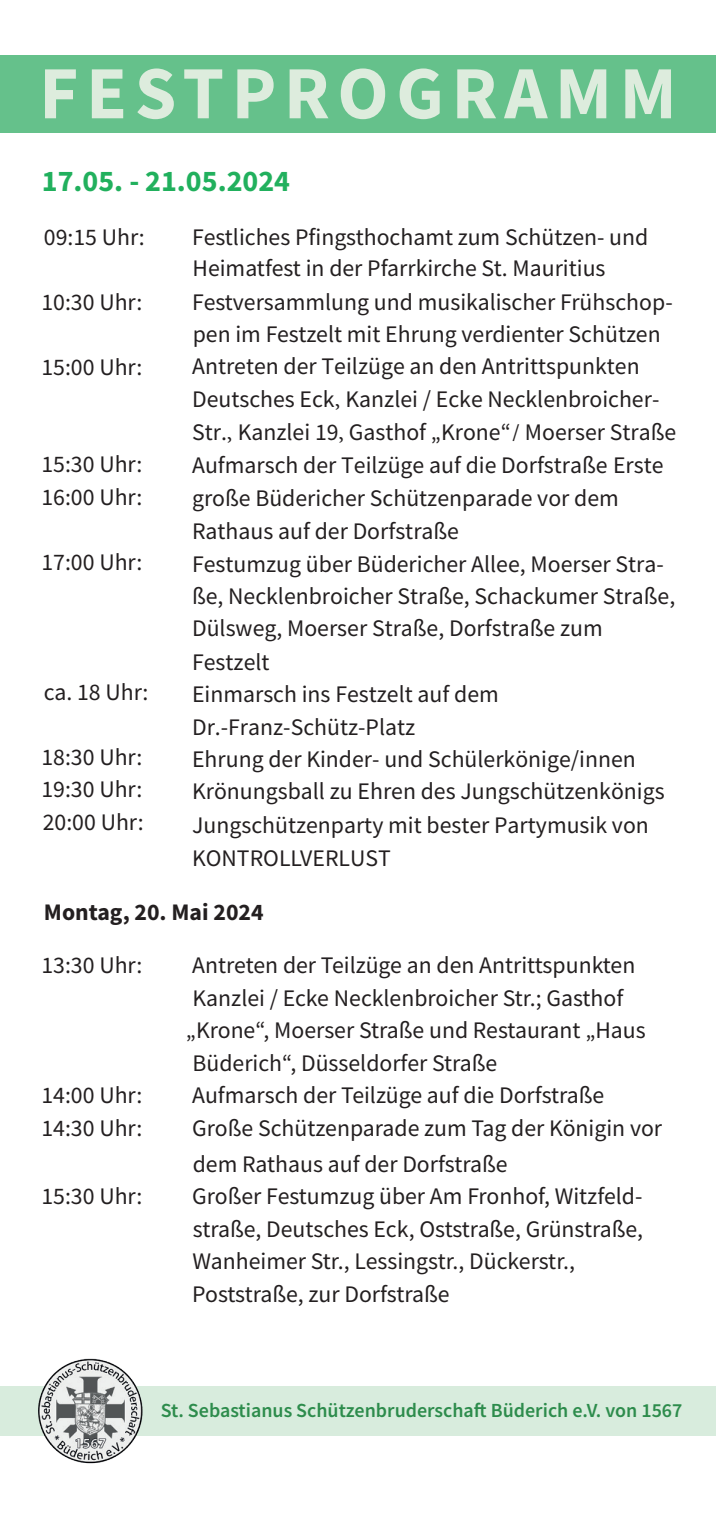
<style>
.page{position:relative;width:716px;height:1531px;background:#fff}
.page>*{position:absolute;margin:0;border:0;box-sizing:border-box;transform-origin:0 0}
.t1{font:700 75px "Source Sans Pro";letter-spacing:.1em;color:#ddecdd}
.t2{font:700 30px "Source Sans Pro";color:#21b05d}
.t3{font:23.75px/32.8px "Source Sans Pro";color:#231f20}
.t4{font:700 23.75px "Source Sans Pro";color:#231f20}
.t5{font:600 20px "Source Sans Pro";color:#2d8c4c}
.s1{font-family:"Minion Pro"}
</style>
<div class="page">
<div style="left:0;top:1385px;width:715px;height:50px;background:#d8ecdd"></div>
<img style="left:29px;top:1358px;width:123px;height:106px">
<div style="left:0;top:55px;width:716px;height:78px;background:#65c18b"></div>
<p class="t1" style="left:39px;top:43px;width:639px">FESTPROGRAMM</p>
<p class="t2" style="left:42px;top:161px;width:250px">17.05. - 21.05.2024</p>
<p class="t3" style="left:44px;top:220px;width:102px">09:15 Uhr:</p>
<p class="t3" style="left:192px;top:220px;width:485px">Festliches Pfingsthochamt zum Schützen- und Heimatfest in der Pfarrkirche St. Mauritius Festversammlung und musikalischer Frühschop&shy;pen im Festzelt mit Ehrung verdienter Schützen Antreten der Teilzüge an den Antrittspunkten Deutsches Eck<span class="s1">,</span> Kanzlei / Ecke Necklenbroicher-Str.<span class="s1">,</span> Kanzlei 19<span class="s1">,</span> Gasthof „Krone“<span class="s1">/</span> Moerser Straße Aufmarsch der Teilzüge auf die Dorfstraße Erste große Büdericher Schützenparade vor dem Rathaus auf der Dorfstraße<br>Festumzug über Büdericher Allee, Moerser Stra&shy;ße, Necklenbroicher Straße, Schackumer Straße, Dülsweg, Moerser Straße, Dorfstraße zum Festzelt<br>Einmarsch ins Festzelt auf dem Dr.-Franz-Schütz-Platz<br>Ehrung der Kinder- und Schülerkönige/innen Krönungsball zu Ehren des Jungschützenkönigs Jungschützenparty mit bester Partymusik von KONTROLLVERLUST</p>
<p class="t4" style="left:44px;top:895px;width:221px">Montag, 20. Mai 2024</p>
<p class="t3" style="left:41px;top:949px;width:102px">13:30 Uhr:</p>
<p class="t3" style="left:186px;top:949px;width:461px">Antreten der Teilzüge an den Antrittspunkten Kanzlei / Ecke Necklenbroicher Str.; Gasthof „Krone“, Moerser Straße und Restaurant „Haus Büderich“, Düsseldorfer Straße</p>
<p class="t3" style="left:41px;top:1079px;width:102px">14:00 Uhr:</p>
<p class="t3" style="left:192px;top:1079px;width:413px">Aufmarsch der Teilzüge auf die Dorfstraße</p>
<p class="t3" style="left:41px;top:1111px;width:102px">14:30 Uhr:</p>
<p class="t3" style="left:192px;top:1110px;width:471px;line-height:36px">Große Schützenparade zum Tag der Königin vor dem Rathaus auf der Dorfstraße</p>
<p class="t3" style="left:41px;top:1180px;width:102px">15:30 Uhr:</p>
<p class="t3" style="left:192px;top:1180px;width:452px;text-align:justify">Großer Festumzug über Am Fronhof, Witzfeld&shy;straße, Deutsches Eck, Oststraße, Grünstraße, Wanheimer Str., Lessingstr., Dückerstr.,</p>
<p class="t3" style="left:192px;top:1277px;width:259px">Poststraße, zur Dorfstraße</p>
<p class="t3" style="left:41px;top:285px;width:102px">10:30 Uhr:</p>
<p class="t3" style="left:41px;top:350px;width:102px">15:00 Uhr:</p>
<p class="t3" style="left:41px;top:448px;width:102px">15:30 Uhr:</p>
<p class="t3" style="left:41px;top:480px;width:102px">16:00 Uhr:</p>
<p class="t3" style="left:41px;top:545px;width:102px">17:00 Uhr:</p>
<p class="t3" style="left:44px;top:675px;width:106px">ca. 18 Uhr:</p>
<p class="t3" style="left:41px;top:740px;width:102px">18:30 Uhr:</p>
<p class="t3" style="left:41px;top:773px;width:102px">19:30 Uhr:</p>
<p class="t3" style="left:43px;top:805px;width:102px">20:00 Uhr:</p>
<p class="t5" style="left:161px;top:1397px;width:523px">St. Sebastianus Schützenbruderschaft Büderich e.V. von 1567</p>
</div>
